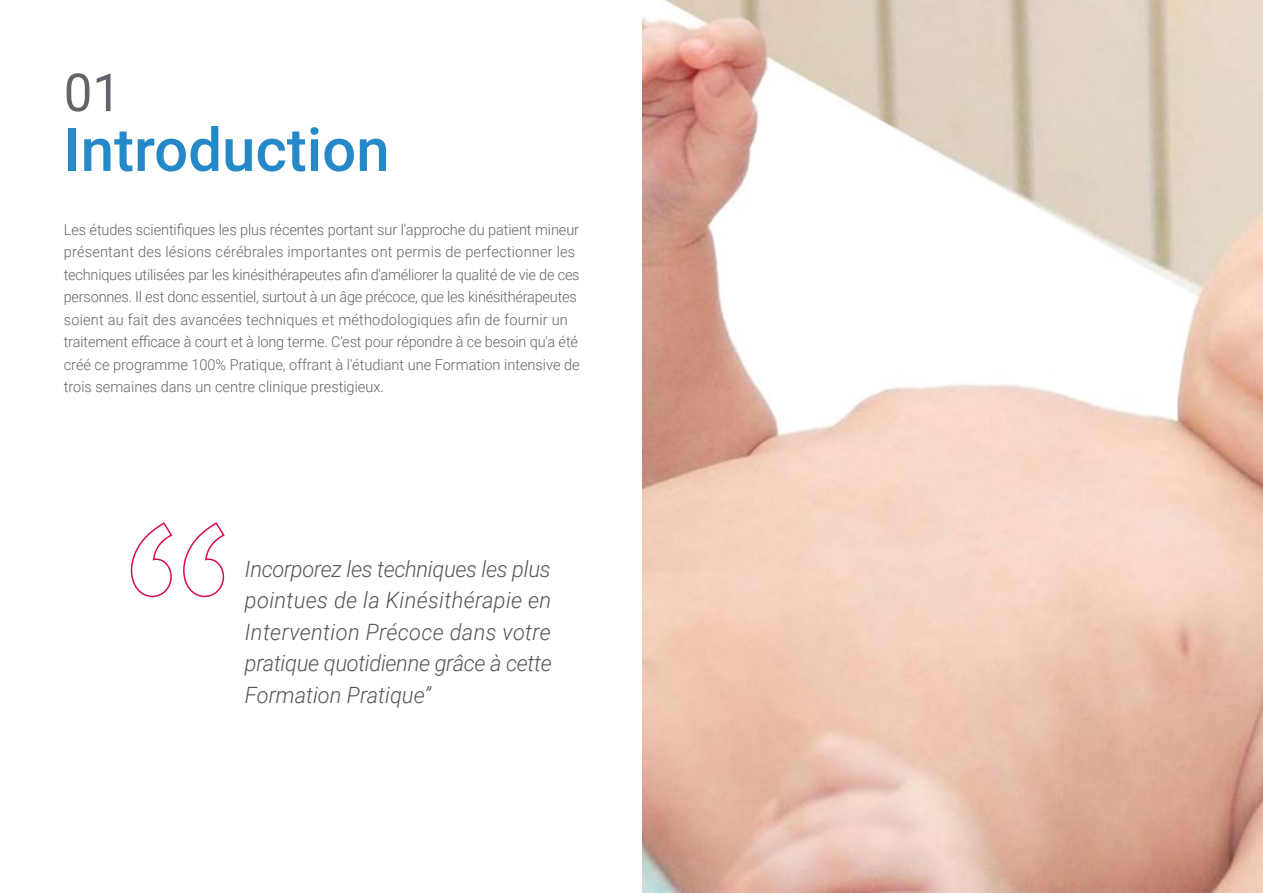
<style>
.page{position:relative;width:1263px;height:893px;background:#fff}
.page>*{position:absolute;margin:0;border:0;box-sizing:border-box;transform-origin:0 0}
.t1{font:500 60px "Roboto";color:#2488c9}
.t2{font:52.5px "Roboto";color:#61646a}
.t3{font:italic 300 22.5px/31.5px "Roboto";letter-spacing:-.015em;color:#52555b;text-align:justify}
.t4{font:300 15px/22.5px "Roboto";letter-spacing:-.005em;color:#61646a}
</style>
<div class="page">
<svg style="left:130px;top:522px;width:95px;height:76px"></svg>
<img style="left:642px;top:0;width:621px;height:893px">
<h2 class="t2" style="left:64px;top:56px;width:59px">01</h2>
<h1 class="t1" style="left:64px;top:108px;width:327px">Introduction</h1>
<p class="t4" style="left:64px;top:217px;width:517px">Les études scientifiques les plus récentes portant sur l'approche du patient mineur présentant des lésions cérébrales importantes ont permis de perfectionner les techniques utilisées par les kinésithérapeutes afin d'améliorer la qualité de vie de ces personnes. Il est donc essentiel, surtout à un âge précoce, que les kinésithérapeutes soient au fait des avancées techniques et méthodologiques afin de fournir un traitement efficace à court et à long terme. C'est pour répondre à ce besoin qu'a été créé ce programme 100% Pratique, offrant à l'étudiant une Formation intensive de trois semaines dans un centre clinique prestigieux.</p>
<h3 class="t3" style="left:245px;top:552px;width:308px">Incorporez les techniques les plus pointues de la Kinésithérapie en Intervention Précoce dans votre pratique quotidienne grâce à cette Formation Pratique”</h3>
</div>
